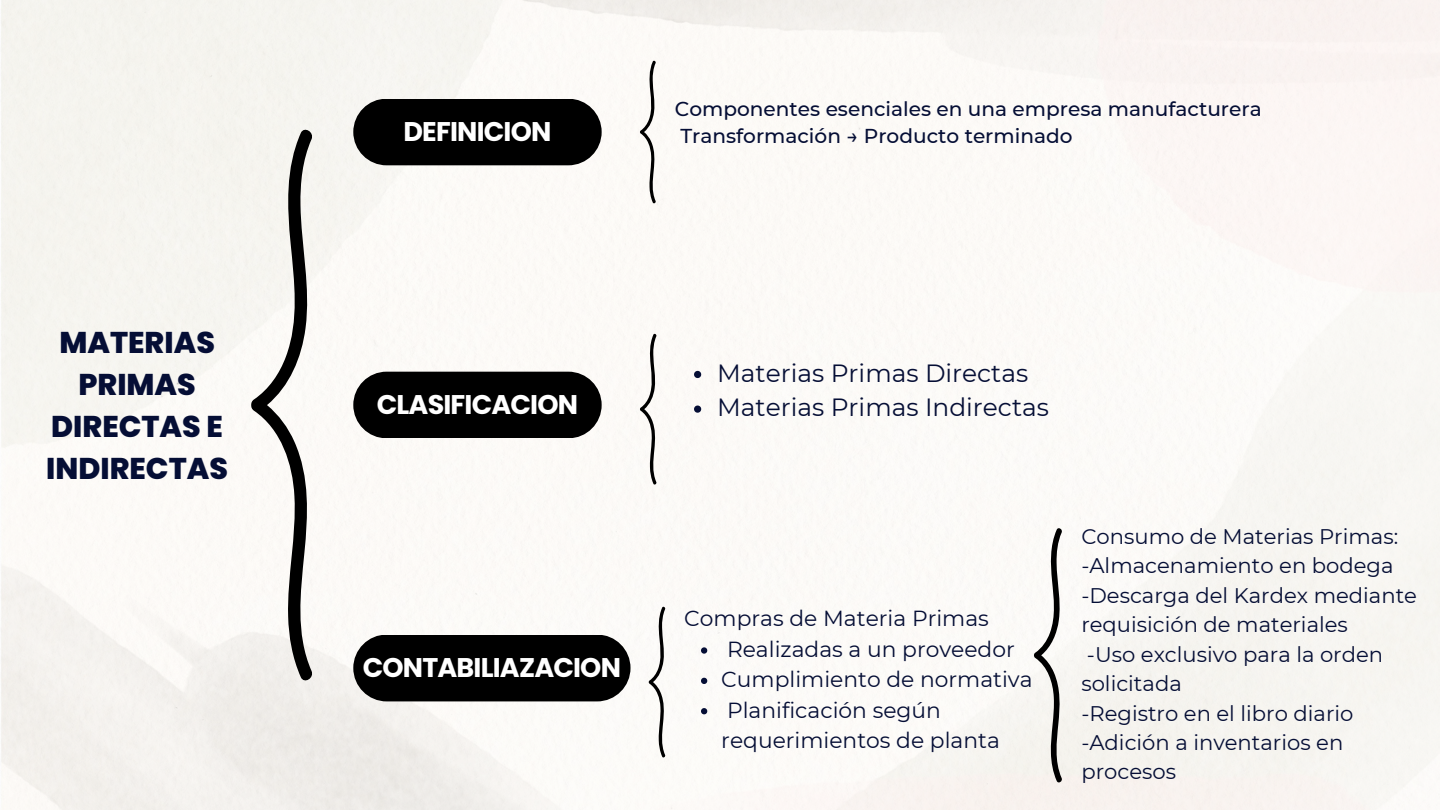
<style>
.page{position:relative;width:1440px;height:810px;background:#fff}
.page>*{position:absolute;margin:0;border:0;box-sizing:border-box;transform-origin:0 0}
.t1{font:800 30px/42px "Poppins";color:#050e35;text-align:center}
.t2{font:700 27px "Poppins";letter-spacing:-.03em;color:#fff}
.t3{font:24.9px "Montserrat";color:#050e35}
.t4{font:21.8px/30.4px "Montserrat";color:#050e35}
.t5{font:21.1px/29.4px "Montserrat";color:#050e35}
.t6{font:500 20.1px/27.1px "Montserrat";color:#050e35}
</style>
<div class="page">
<div style="left:353px;top:99px;width:249px;height:66px;background:#000;border-radius:33px"></div>
<div style="left:353px;top:635px;width:278px;height:66px;background:#000;border-radius:33px"></div>
<svg style="left:251px;top:126px;width:64px;height:558px"></svg>
<svg style="left:640px;top:60px;width:16px;height:144px"></svg>
<svg style="left:1034px;top:526px;width:29px;height:258px"></svg>
<svg style="left:701px;top:647px;width:6px;height:7px"></svg>
<svg style="left:701px;top:678px;width:6px;height:6px"></svg>
<svg style="left:701px;top:708px;width:6px;height:6px"></svg>
<div style="left:353px;top:372px;width:249px;height:66px;background:#000;border-radius:33px"></div>
<svg style="left:694px;top:371px;width:7px;height:7px"></svg>
<svg style="left:694px;top:406px;width:7px;height:7px"></svg>
<svg style="left:640px;top:333px;width:17px;height:153px"></svg>
<svg style="left:649px;top:606px;width:17px;height:153px"></svg>
<h2 class="t1" style="left:46px;top:321px;width:183px">MATERIAS<br>PRIMAS<br>DIRECTAS E<br>INDIRECTAS</h2>
<p class="t2" style="left:403px;top:113px;width:149px">DEFINICION</p>
<p class="t6" style="left:675px;top:96px;width:588px">Componentes esenciales en una empresa manufacturera<br>Transformación → Producto terminado</p>
<p class="t2" style="left:377px;top:386px;width:203px">CLASIFICACION</p>
<h1 class="t2" style="left:363px;top:649px;width:260px">CONTABILIAZACION</h1>
<p class="t3" style="left:717px;top:358px;width:313px">Materias Primas Directas</p>
<p class="t3" style="left:717px;top:392px;width:333px">Materias Primas Indirectas</p>
<h2 class="t4" style="left:684px;top:603px;width:306px">Compras de Materia Primas</h2>
<p class="t4" style="left:727px;top:634px;width:289px">Realizadas a un proveedor</p>
<h4 class="t4" style="left:721px;top:664px;width:313px">Cumplimiento de normativa</h4>
<h2 class="t4" style="left:721px;top:694px;width:280px">Planificación según requerimientos de planta</h2>
<p class="t5" style="left:1081px;top:522px;width:318px">Consumo de Materias Primas:</p>
<p class="t5" style="left:1081px;top:551px;width:314px">-Almacenamiento en bodega</p>
<p class="t5" style="left:1081px;top:581px;width:337px">-Descarga del Kardex mediante requisición de materiales</p>
<p class="t5" style="left:1081px;top:639px;width:303px">-Uso exclusivo para la orden solicitada</p>
<p class="t5" style="left:1081px;top:698px;width:274px">-Registro en el libro diario</p>
<p class="t5" style="left:1081px;top:728px;width:263px">-Adición a inventarios en procesos</p>
</div>
